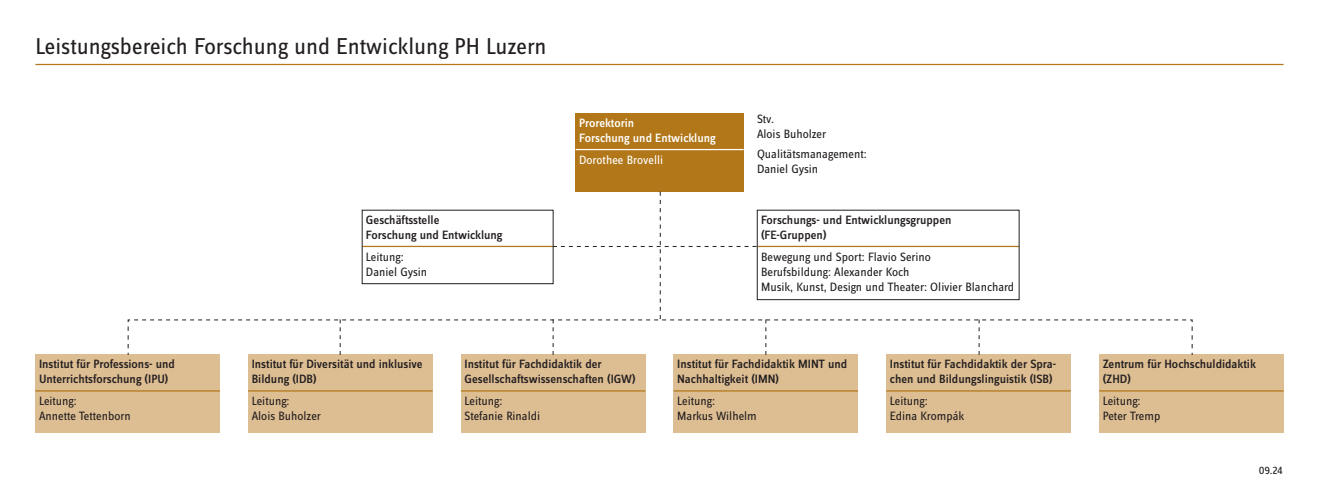
<style>
.page{position:relative;width:1319px;height:504px;background:#fff}
.page>*{position:absolute;margin:0;border:0;box-sizing:border-box;transform-origin:0 0}
.t1{font:23.75px "Zine Sans Dis OT";color:#231f20}
.t2{font:500 12.5px/15px "Zine Sans Dis OT";color:#231f20}
.t3{font:12.5px/15px "Zine Sans Dis OT";color:#231f20}
.t4{font:500 12.5px "Zine Sans Dis OT";color:#fff}
.t5{font:12.5px "Zine Sans Dis OT";color:#fff}
.t6{font:11.25px "Zine Sans Dis OT";color:#231f20}
</style>
<div class="page">
<hr style="left:35px;top:64px;width:1248px;height:1px;background:#b17719">
<div style="left:575px;top:113px;width:168px;height:78px;background:#b17719"></div>
<hr style="left:575px;top:149px;width:168px;height:1px;background:#fff">
<div style="left:35px;top:354px;width:185px;height:78px;background:#ddbd92"></div>
<hr style="left:35px;top:390px;width:185px;height:1px;background:#b17719">
<div style="left:248px;top:354px;width:184px;height:78px;background:#ddbd92"></div>
<hr style="left:248px;top:390px;width:184px;height:1px;background:#b17719">
<div style="left:461px;top:354px;width:184px;height:78px;background:#ddbd92"></div>
<hr style="left:461px;top:390px;width:184px;height:1px;background:#b17719">
<div style="left:673px;top:354px;width:184px;height:78px;background:#ddbd92"></div>
<hr style="left:673px;top:390px;width:184px;height:1px;background:#b17719">
<div style="left:886px;top:354px;width:184px;height:78px;background:#ddbd92"></div>
<hr style="left:886px;top:390px;width:184px;height:1px;background:#b17719">
<div style="left:1098px;top:354px;width:185px;height:78px;background:#ddbd92"></div>
<hr style="left:1098px;top:390px;width:185px;height:1px;background:#b17719">
<svg style="left:128px;top:191px;width:1064px;height:163px"></svg>
<hr style="left:757px;top:245px;width:261px;height:2px;background:#b17719">
<p class="t1" style="left:35px;top:35px;width:512px">Leistungsbereich Forschung und Entwicklung PH Luzern</p>
<p class="t2" style="left:366px;top:212px;width:138px">Geschäftsstelle<br>Forschung und Entwicklung</p>
<p class="t3" style="left:366px;top:249px;width:63px">Leitung:<br>Daniel Gysin</p>
<p class="t4" style="left:579px;top:116px;width:57px">Prorektorin</p>
<p class="t4" style="left:579px;top:131px;width:138px">Forschung und Entwicklung</p>
<p class="t5" style="left:579px;top:154px;width:86px">Dorothee Brovelli</p>
<p class="t3" style="left:756px;top:112px;width:18px">Stv.</p>
<p class="t3" style="left:756px;top:127px;width:71px">Alois Buholzer</p>
<p class="t3" style="left:756px;top:147px;width:111px">Qualitätsmanagement:</p>
<p class="t3" style="left:756px;top:162px;width:63px">Daniel Gysin</p>
<p class="t2" style="left:761px;top:212px;width:192px">Forschungs- und Entwicklungsgruppen (FE-Gruppen)</p>
<p class="t3" style="left:761px;top:249px;width:171px">Bewegung und Sport: Flavio Serino</p>
<p class="t3" style="left:761px;top:264px;width:150px">Berufsbildung: Alexander Koch</p>
<p class="t3" style="left:761px;top:279px;width:255px">Musik, Kunst, Design und Theater: Olivier Blanchard</p>
<p class="t2" style="left:39px;top:356px;width:137px">Institut für Professions- und</p>
<p class="t2" style="left:39px;top:371px;width:131px">Unterrichtsforschung (IPU)</p>
<p class="t3" style="left:39px;top:394px;width:39px">Leitung:</p>
<p class="t3" style="left:39px;top:409px;width:93px">Annette Tettenborn</p>
<p class="t2" style="left:252px;top:356px;width:172px">Institut für Diversität und inklusive<br>Bildung (IDB)</p>
<p class="t3" style="left:252px;top:394px;width:39px">Leitung:</p>
<p class="t3" style="left:252px;top:409px;width:71px">Alois Buholzer</p>
<p class="t2" style="left:464px;top:356px;width:173px">Institut für Fachdidaktik der<br>Gesellschaftswissenschaften (IGW)</p>
<p class="t3" style="left:464px;top:394px;width:39px">Leitung:</p>
<p class="t3" style="left:464px;top:409px;width:77px">Stefanie Rinaldi</p>
<p class="t2" style="left:677px;top:356px;width:171px">Institut für Fachdidaktik MINT und<br>Nachhaltigkeit (IMN)</p>
<p class="t3" style="left:677px;top:394px;width:39px">Leitung:</p>
<p class="t3" style="left:677px;top:409px;width:81px">Markus Wilhelm</p>
<p class="t2" style="left:889px;top:356px;width:168px">Institut für Fachdidaktik der Spra&shy;chen und Bildungslinguistik (ISB)</p>
<p class="t3" style="left:889px;top:394px;width:39px">Leitung:</p>
<p class="t3" style="left:889px;top:409px;width:76px">Edina Krompák</p>
<p class="t2" style="left:1102px;top:356px;width:155px">Zentrum für Hochschuldidaktik (ZHD)</p>
<p class="t3" style="left:1102px;top:394px;width:39px">Leitung:</p>
<p class="t3" style="left:1102px;top:409px;width:59px">Peter Tremp</p>
<p class="t6" style="left:1258px;top:464px;width:25px">09.24</p>
</div>
